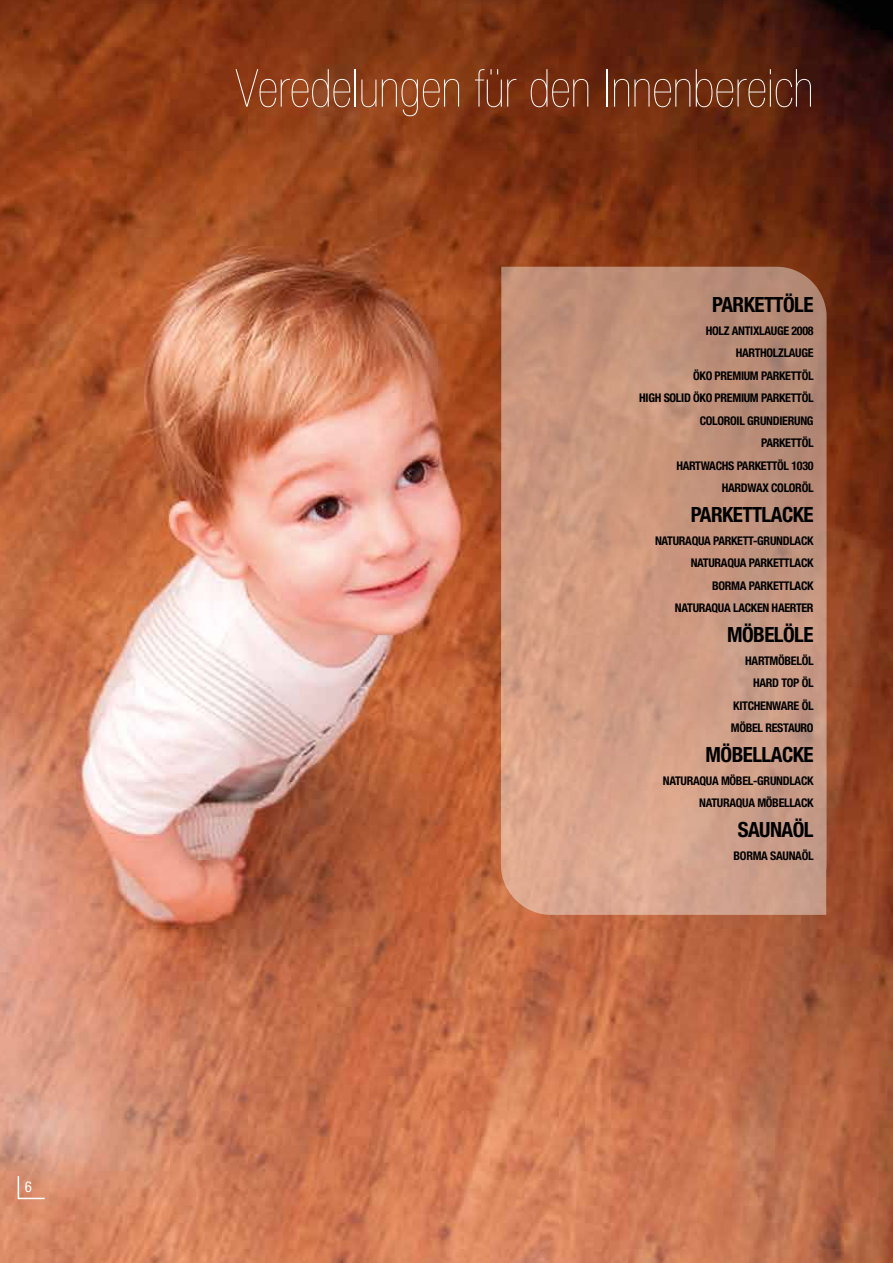
<style>
.page{position:relative;width:893px;height:1263px;background:#fff}
.page>*{position:absolute;margin:0;border:0;box-sizing:border-box;transform-origin:0 0}
.t1{font:900 condensed 52.5px "Helvetica Neue";color:#fff}
.t2{font:700 condensed 21px "Helvetica Neue";letter-spacing:-.025em;color:#000}
.t3{font:condensed 15px "Helvetica Neue";color:#fff}
.t4{font:700 condensed 12px/22.5px "Helvetica Neue";letter-spacing:-.025em;color:#000;text-align:right}
</style>
<div class="page">
<img style="left:0;top:0;width:893px;height:1263px">
<img style="left:467px;top:256px;width:371px;height:620px">
<svg style="left:501px;top:267px;width:325px;height:648px"></svg>
<svg style="left:17px;top:1174px;width:29px;height:26px"></svg>
<p class="t3" style="left:25px;top:1178px;width:9px">6</p>
<h1 class="t1" style="left:235px;top:59px;width:580px">Veredelungen für den Innenbereich</h1>
<h2 class="t2" style="left:712px;top:292px;width:103px">PARKETTÖLE</h2>
<p class="t4" style="left:639px;top:319px;width:176px">HOLZ ANTIXLAUGE 2008<br>HARTHOLZLAUGE<br>ÖKO PREMIUM PARKETTÖL<br>HIGH SOLID ÖKO PREMIUM PARKETTÖL<br>COLOROIL GRUNDIERUNG<br>PARKETTÖL<br>HARTWACHS PARKETTÖL 1030<br>HARDWAX COLORÖL</p>
<h2 class="t2" style="left:691px;top:502px;width:124px">PARKETTLACKE</h2>
<p class="t4" style="left:655px;top:529px;width:160px">NATURAQUA PARKETT-GRUNDLACK<br>NATURAQUA PARKETTLACK<br>BORMA PARKETTLACK<br>NATURAQUA LACKEN HAERTER</p>
<h2 class="t2" style="left:727px;top:622px;width:88px">MÖBELÖLE</h2>
<p class="t4" style="left:731px;top:649px;width:84px">HARTMÖBELÖL<br>HARD TOP ÖL<br>KITCHENWARE ÖL<br>MÖBEL RESTAURO</p>
<h2 class="t2" style="left:705px;top:742px;width:110px">MÖBELLACKE</h2>
<p class="t4" style="left:663px;top:769px;width:152px">NATURAQUA MÖBEL-GRUNDLACK<br>NATURAQUA MÖBELLACK</p>
<h2 class="t2" style="left:738px;top:817px;width:77px">SAUNAÖL</h2>
<p class="t4" style="left:734px;top:844px;width:81px">BORMA SAUNAÖL</p>
</div>
